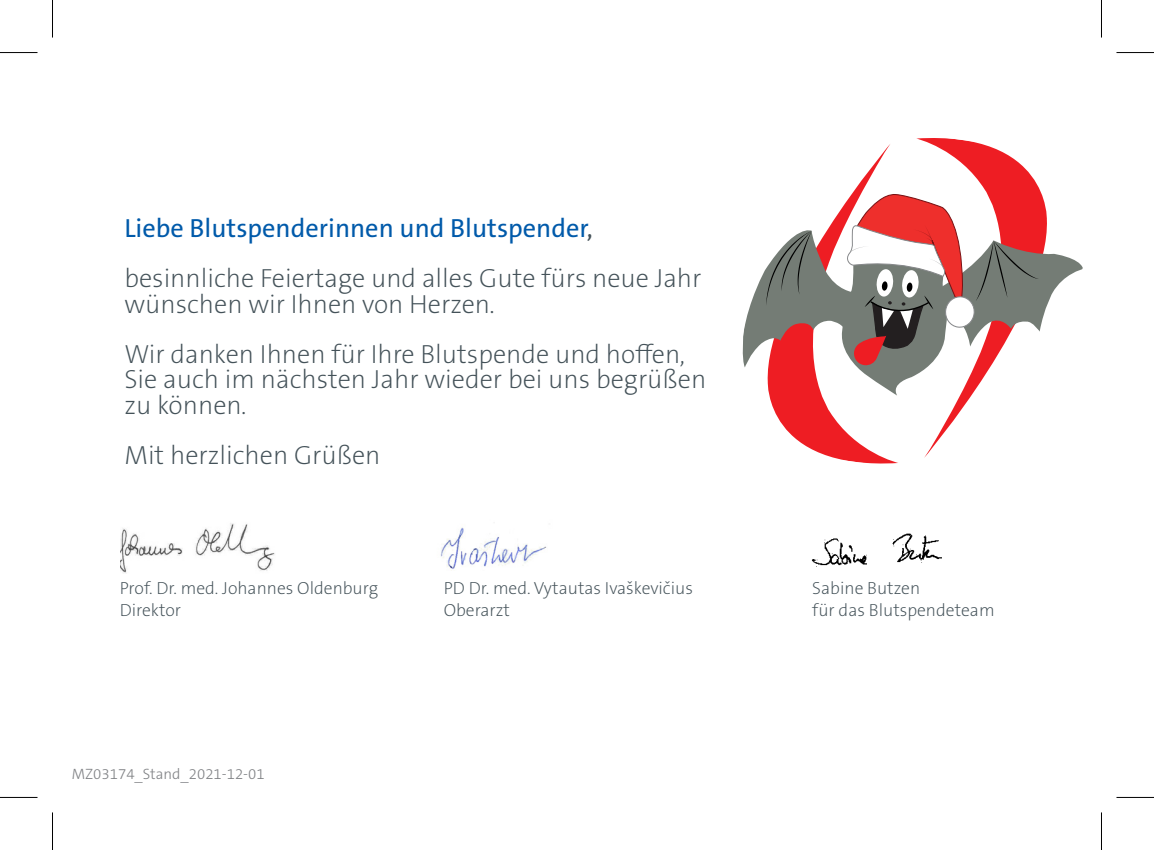
<style>
.page{position:relative;width:1154px;height:850px;background:#fff}
.page>*{position:absolute;margin:0;border:0;box-sizing:border-box;transform-origin:0 0}
.t1{font:200 26.25px/50.5px "The Sans Os F";color:#445259}
.t2{font:200 17.5px/22px "The Sans Os F";color:#445259}
.t3{font:300 15px "The Sans C5";color:#808285}
.s1{font-weight:400;color:#015aaa}
.s2{font-weight:400}
</style>
<div class="page">
<img style="left:121px;top:523px;width:154px;height:50px">
<img style="left:811px;top:533px;width:131px;height:34px">
<svg style="left:770px;top:163px;width:105px;height:301px"></svg>
<svg style="left:875px;top:138px;width:165px;height:326px"></svg>
<svg style="left:742px;top:189px;width:341px;height:211px"></svg>
<img style="left:440px;top:527px;width:107px;height:42px">
<hr style="left:0;top:52px;width:38px;height:1px;background:#000">
<hr style="left:1116px;top:52px;width:38px;height:1px;background:#000">
<hr style="left:0;top:796px;width:38px;height:1px;background:#000">
<hr style="left:1116px;top:796px;width:38px;height:1px;background:#000">
<hr style="left:52px;top:0;width:1px;height:38px;background:#000">
<hr style="left:52px;top:812px;width:1px;height:37px;background:#000">
<hr style="left:1101px;top:0;width:1px;height:38px;background:#000">
<hr style="left:1101px;top:812px;width:1px;height:37px;background:#000">
<p class="t1" style="left:124px;top:203px;width:579px"><span class="s1">Liebe Blutspenderinnen und Blutspender</span><span class="s2">, </span>besinnliche Feiertage und alles Gute fürs neue Jahr</p>
<p class="t1" style="left:124px;top:278px;width:562px">wünschen wir Ihnen von Herzen.<br>Wir danken Ihnen für Ihre Blutspende und hoffen,</p>
<p class="t1" style="left:124px;top:367px;width:583px;line-height:25.2px">Sie auch im nächsten Jahr wieder bei uns begrüßen zu können.</p>
<p class="t1" style="left:124px;top:430px;width:258px">Mit herzlichen Grüßen</p>
<p class="t2" style="left:120px;top:577px;width:260px">Prof. Dr. med. Johannes Oldenburg<br>Direktor</p>
<p class="t2" style="left:444px;top:577px;width:251px">PD Dr. med. Vytautas Ivaškevičius<br>Oberarzt</p>
<p class="t2" style="left:812px;top:577px;width:184px">Sabine Butzen<br>für das Blutspendeteam</p>
<p class="t3" style="left:72px;top:764px;width:194px">MZ03174_Stand_2021-12-01</p>
</div>
